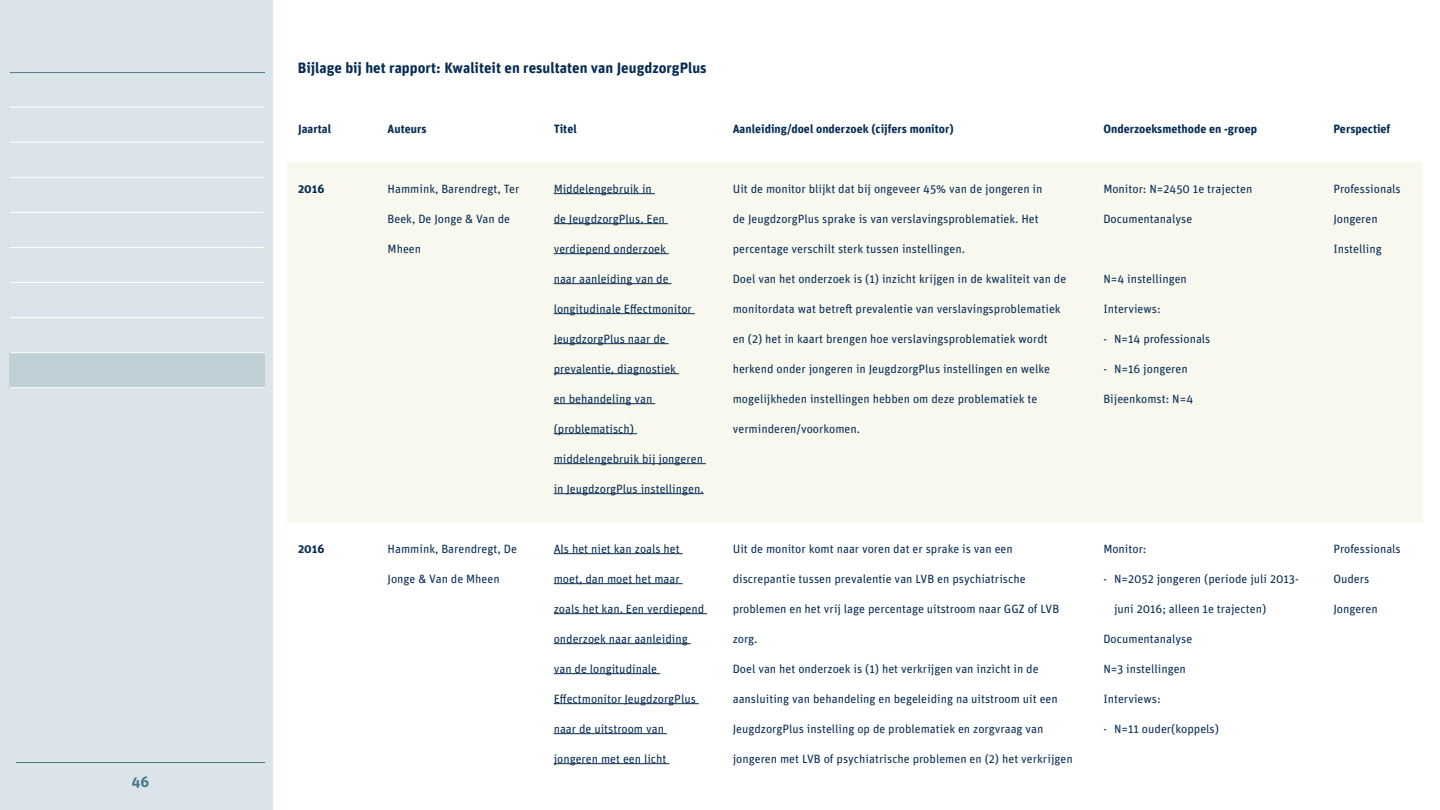
<style>
.page{position:relative;width:1440px;height:810px;background:#fff}
.page>*{position:absolute;margin:0;border:0;box-sizing:border-box;transform-origin:0 0}
.t1{font:700 15px "Unit Rounded Pro";color:#072c54}
.t2{font:700 15px "Unit Rounded Pro";color:#4b7a8c}
.t3{font:12px "Unit Rounded Pro";color:#072c54}
.t4{font:700 12px "Unit Rounded Pro";color:#072c54}
</style>
<div class="page">
<div style="left:0;top:0;width:273px;height:810px;background:#dbe4e8"></div>
<hr style="left:16px;top:762px;width:249px;height:1px;background:#4b7a8c">
<div style="left:287px;top:162px;width:1136px;height:361px;background:#f8f8ef"></div>
<hr style="left:554px;top:193px;width:101px;height:1px;background:#072c54">
<hr style="left:554px;top:223px;width:114px;height:1px;background:#072c54">
<hr style="left:554px;top:253px;width:115px;height:1px;background:#072c54">
<hr style="left:554px;top:283px;width:118px;height:1px;background:#072c54">
<hr style="left:554px;top:313px;width:141px;height:1px;background:#072c54">
<hr style="left:554px;top:343px;width:115px;height:1px;background:#072c54">
<hr style="left:554px;top:373px;width:125px;height:1px;background:#072c54">
<hr style="left:554px;top:403px;width:101px;height:1px;background:#072c54">
<hr style="left:554px;top:433px;width:83px;height:1px;background:#072c54">
<hr style="left:554px;top:463px;width:152px;height:1px;background:#072c54">
<hr style="left:554px;top:493px;width:150px;height:1px;background:#072c54">
<hr style="left:554px;top:553px;width:129px;height:1px;background:#072c54">
<hr style="left:554px;top:583px;width:129px;height:1px;background:#072c54">
<hr style="left:554px;top:613px;width:153px;height:1px;background:#072c54">
<hr style="left:554px;top:643px;width:137px;height:1px;background:#072c54">
<hr style="left:554px;top:673px;width:106px;height:1px;background:#072c54">
<hr style="left:554px;top:703px;width:145px;height:1px;background:#072c54">
<hr style="left:554px;top:733px;width:113px;height:1px;background:#072c54">
<hr style="left:554px;top:763px;width:115px;height:1px;background:#072c54">
<div style="left:10px;top:353px;width:255px;height:35px;background:#c0d0d7"></div>
<hr style="left:10px;top:72px;width:255px;height:1px;background:#4b7a8c">
<hr style="left:10px;top:107px;width:255px;height:1px;background:#fff">
<hr style="left:10px;top:142px;width:255px;height:1px;background:#fff">
<hr style="left:10px;top:177px;width:255px;height:1px;background:#fff">
<hr style="left:10px;top:212px;width:255px;height:1px;background:#fff">
<hr style="left:10px;top:247px;width:255px;height:1px;background:#fff">
<hr style="left:10px;top:282px;width:255px;height:1px;background:#fff">
<hr style="left:10px;top:317px;width:255px;height:1px;background:#fff">
<hr style="left:10px;top:353px;width:255px;height:1px;background:#fff">
<hr style="left:10px;top:388px;width:255px;height:1px;background:#fff">
<p class="t2" style="left:132px;top:771px;width:19px">46</p>
<p class="t1" style="left:298px;top:57px;width:410px">Bijlage bij het rapport: Kwaliteit en resultaten van JeugdzorgPlus</p>
<p class="t4" style="left:298px;top:120px;width:35px">Jaartal</p>
<p class="t4" style="left:388px;top:120px;width:40px">Auteurs</p>
<p class="t4" style="left:554px;top:120px;width:25px">Titel</p>
<p class="t4" style="left:733px;top:120px;width:223px">Aanleiding/doel onderzoek (cijfers monitor)</p>
<p class="t4" style="left:1103px;top:120px;width:155px">Onderzoeksmethode en -groep</p>
<p class="t4" style="left:1333px;top:120px;width:59px">Perspectief</p>
<p class="t4" style="left:298px;top:180px;width:28px">2016</p>
<p class="t4" style="left:298px;top:540px;width:28px">2016</p>
<p class="t3" style="left:388px;top:180px;width:133px">Hammink, Barendregt, Ter</p>
<p class="t3" style="left:388px;top:210px;width:124px">Beek, De Jonge &amp; Van de</p>
<p class="t3" style="left:388px;top:240px;width:35px">Mheen</p>
<p class="t3" style="left:388px;top:540px;width:131px">Hammink, Barendregt, De</p>
<p class="t3" style="left:388px;top:570px;width:114px">Jonge &amp; Van de Mheen</p>
<p class="t3" style="left:554px;top:180px;width:100px">Middelengebruik in</p>
<p class="t3" style="left:554px;top:210px;width:113px">de JeugdzorgPlus. Een</p>
<p class="t3" style="left:554px;top:240px;width:114px">verdiepend onderzoek</p>
<p class="t3" style="left:554px;top:270px;width:117px">naar aanleiding van de</p>
<p class="t3" style="left:554px;top:300px;width:140px">longitudinale Effectmonitor</p>
<p class="t3" style="left:554px;top:330px;width:114px">JeugdzorgPlus naar de</p>
<p class="t3" style="left:554px;top:360px;width:124px">prevalentie, diagnostiek</p>
<p class="t3" style="left:554px;top:390px;width:100px">en behandeling van</p>
<p class="t3" style="left:554px;top:420px;width:82px">(problematisch)</p>
<p class="t3" style="left:554px;top:450px;width:151px">middelengebruik bij jongeren</p>
<p class="t3" style="left:554px;top:480px;width:152px">in JeugdzorgPlus instellingen.</p>
<p class="t3" style="left:554px;top:540px;width:128px">Als het niet kan zoals het</p>
<p class="t3" style="left:554px;top:570px;width:128px">moet, dan moet het maar</p>
<p class="t3" style="left:554px;top:600px;width:152px">zoals het kan. Een verdiepend</p>
<p class="t3" style="left:554px;top:630px;width:136px">onderzoek naar aanleiding</p>
<p class="t3" style="left:554px;top:660px;width:105px">van de longitudinale</p>
<p class="t3" style="left:554px;top:690px;width:144px">Effectmonitor JeugdzorgPlus</p>
<p class="t3" style="left:554px;top:720px;width:112px">naar de uitstroom van</p>
<p class="t3" style="left:554px;top:750px;width:114px">jongeren met een licht</p>
<p class="t3" style="left:733px;top:180px;width:311px">Uit de monitor blijkt dat bij ongeveer 45% van de jongeren in</p>
<p class="t3" style="left:733px;top:210px;width:308px">de JeugdzorgPlus sprake is van verslavingsproblematiek. Het</p>
<p class="t3" style="left:733px;top:240px;width:234px">percentage verschilt sterk tussen instellingen.</p>
<p class="t3" style="left:733px;top:270px;width:335px">Doel van het onderzoek is (1) inzicht krijgen in de kwaliteit van de</p>
<p class="t3" style="left:733px;top:300px;width:330px">monitordata wat betreft prevalentie van verslavingsproblematiek</p>
<p class="t3" style="left:733px;top:330px;width:317px">en (2) het in kaart brengen hoe verslavingsproblematiek wordt</p>
<p class="t3" style="left:733px;top:360px;width:319px">herkend onder jongeren in JeugdzorgPlus instellingen en welke</p>
<p class="t3" style="left:733px;top:390px;width:306px">mogelijkheden instellingen hebben om deze problematiek te</p>
<p class="t3" style="left:733px;top:420px;width:129px">verminderen/voorkomen.</p>
<p class="t3" style="left:733px;top:540px;width:282px">Uit de monitor komt naar voren dat er sprake is van een</p>
<p class="t3" style="left:733px;top:570px;width:294px">discrepantie tussen prevalentie van LVB en psychiatrische</p>
<p class="t3" style="left:733px;top:600px;width:328px">problemen en het vrij lage percentage uitstroom naar GGZ of LVB</p>
<p class="t3" style="left:733px;top:630px;width:26px">zorg.</p>
<p class="t3" style="left:733px;top:660px;width:307px">Doel van het onderzoek is (1) het verkrijgen van inzicht in de</p>
<p class="t3" style="left:733px;top:690px;width:327px">aansluiting van behandeling en begeleiding na uitstroom uit een</p>
<p class="t3" style="left:733px;top:720px;width:312px">JeugdzorgPlus instelling op de problematiek en zorgvraag van</p>
<p class="t3" style="left:733px;top:750px;width:342px">jongeren met LVB of psychiatrische problemen en (2) het verkrijgen</p>
<p class="t3" style="left:1103px;top:180px;width:151px">Monitor: N=2450 1e trajecten</p>
<p class="t3" style="left:1103px;top:210px;width:90px">Documentanalyse</p>
<p class="t3" style="left:1103px;top:270px;width:85px">N=4 instellingen</p>
<p class="t3" style="left:1103px;top:300px;width:59px">Interviews:</p>
<p class="t3" style="left:1103px;top:330px;width:109px">- N=14 professionals</p>
<p class="t3" style="left:1103px;top:360px;width:86px">- N=16 jongeren</p>
<p class="t3" style="left:1103px;top:390px;width:91px">Bijeenkomst: N=4</p>
<p class="t3" style="left:1103px;top:540px;width:45px">Monitor:</p>
<p class="t3" style="left:1103px;top:570px;width:197px">- N=2052 jongeren (periode juli 2013-</p>
<p class="t3" style="left:1114px;top:600px;width:154px">juni 2016; alleen 1e trajecten)</p>
<p class="t3" style="left:1103px;top:630px;width:90px">Documentanalyse</p>
<p class="t3" style="left:1103px;top:660px;width:84px">N=3 instellingen</p>
<p class="t3" style="left:1103px;top:690px;width:59px">Interviews:</p>
<p class="t3" style="left:1103px;top:720px;width:117px">- N=11 ouder(koppels)</p>
<p class="t3" style="left:1333px;top:180px;width:69px">Professionals</p>
<p class="t3" style="left:1333px;top:210px;width:46px">Jongeren</p>
<p class="t3" style="left:1333px;top:240px;width:50px">Instelling</p>
<p class="t3" style="left:1333px;top:540px;width:69px">Professionals</p>
<p class="t3" style="left:1333px;top:570px;width:37px">Ouders</p>
<p class="t3" style="left:1333px;top:600px;width:46px">Jongeren</p>
</div>
